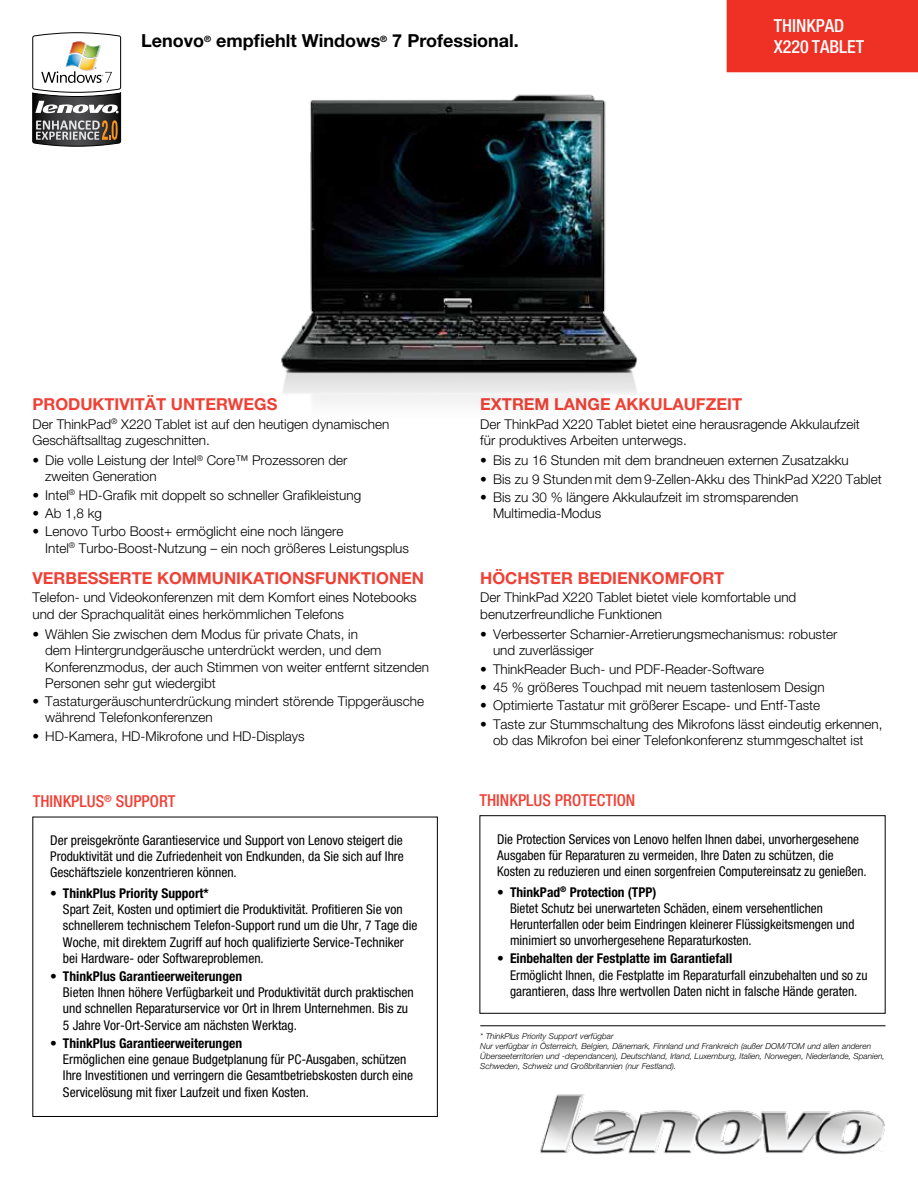
<style>
.page{position:relative;width:918px;height:1188px;background:#fff}
.page>*{position:absolute;margin:0;border:0;box-sizing:border-box;transform-origin:0 0}
.t1{font:700 18px "Helvetica Neue";color:#000}
.t2{font:500 condensed 18px/21.6px "Helvetica Neue LT Std";color:#fff}
.t3{font:700 16.5px "Helvetica Neue";color:#ef4136}
.t4{font:500 condensed 16.5px "Helvetica Neue LT Std";color:#ef4136}
.t5{font:300 13.5px/16.2px "Helvetica Neue";color:#000}
.t6{font:condensed 13.5px/16.2px "Helvetica Neue";color:#000}
.t7{font:700 condensed 13.5px "Helvetica Neue";color:#000}
.t8{font:italic 300 8.25px/9.9px "Helvetica Neue";color:#000}
.s1{font-weight:700}
</style>
<div class="page">
<img style="left:540px;top:1094px;width:346px;height:61px">
<svg style="left:32px;top:32px;width:89px;height:115px"></svg>
<div style="left:727px;top:0;width:191px;height:72px;background:#ee3124"></div>
<div style="left:480px;top:815px;width:406px;height:199px;border:1px solid #000"></div>
<div style="left:32px;top:817px;width:406px;height:300px;border:1px solid #000"></div>
<img style="left:281px;top:94px;width:357px;height:308px">
<hr style="left:480px;top:1025px;width:406px;height:1px;background:#000">
<h1 class="t1" style="left:141px;top:29px;width:379px">LENOVO<sup>®</sup> EMPFIEHLT WINDOWS<sup>®</sup> 7 PROFESSIONAL.</h1>
<h1 class="t2" style="left:774px;top:14px;width:89px">THINKPAD<br>X220 TABLET</h1>
<p class="t3" style="left:32px;top:394px;width:247px">PRODUKTIVITÄT UNTERWEGS</p>
<p class="t5" style="left:32px;top:415px;width:358px">Der ThinkPad<sup>®</sup> X220 Tablet ist auf den heutigen dynamischen<br>Geschäftsalltag zugeschnitten.</p>
<p class="t5" style="left:45px;top:452px;width:304px;text-indent:-13px">• Die volle Leistung der Intel<sup>®</sup> Core™ Prozessoren der zweiten Generation</p>
<p class="t5" style="left:32px;top:487px;width:330px">• Intel<sup>®</sup> HD-Grafik mit doppelt so schneller Grafikleistung</p>
<p class="t5" style="left:32px;top:505px;width:71px">• Ab 1,8 kg</p>
<p class="t5" style="left:45px;top:523px;width:365px;text-indent:-13px">• Lenovo Turbo Boost+ ermöglicht eine noch längere<br>Intel<sup>®</sup> Turbo-Boost-Nutzung – ein noch größeres Leistungsplus</p>
<p class="t3" style="left:32px;top:568px;width:393px">VERBESSERTE KOMMUNIKATIONSFUNKTIONEN</p>
<p class="t5" style="left:32px;top:589px;width:386px">Telefon- und Videokonferenzen mit dem Komfort eines Notebooks und der Sprachqualität eines herkömmlichen Telefons</p>
<p class="t5" style="left:45px;top:626px;width:385px;text-indent:-13px">• Wählen Sie zwischen dem Modus für private Chats, in<br>dem Hintergrundgeräusche unterdrückt werden, und dem Konferenzmodus, der auch Stimmen von weiter entfernt sitzenden Personen sehr gut wiedergibt</p>
<p class="t5" style="left:45px;top:693px;width:380px;text-indent:-13px">• Tastaturgeräuschunterdrückung mindert störende Tippgeräusche während Telefonkonferenzen</p>
<p class="t5" style="left:32px;top:727px;width:274px">• HD-Kamera, HD-Mikrofone und HD-Displays</p>
<p class="t3" style="left:480px;top:394px;width:263px">EXTREM LANGE AKKULAUFZEIT</p>
<p class="t5" style="left:480px;top:415px;width:381px">Der ThinkPad X220 Tablet bietet eine herausragende Akkulaufzeit für produktives Arbeiten unterwegs.</p>
<p class="t5" style="left:480px;top:452px;width:370px">• Bis zu 16 Stunden mit dem brandneuen externen Zusatzakku</p>
<p class="t5" style="left:480px;top:470px;width:403px">• Bis zu 9 Stunden mit dem 9-Zellen-Akku des ThinkPad X220 Tablet</p>
<p class="t5" style="left:493px;top:489px;width:307px;text-indent:-13px">• Bis zu 30 % längere Akkulaufzeit im stromsparenden<br>Multimedia‑Modus</p>
<p class="t3" style="left:480px;top:568px;width:246px">HÖCHSTER BEDIENKOMFORT</p>
<p class="t5" style="left:480px;top:589px;width:318px">Der ThinkPad X220 Tablet bietet viele komfortable und benutzerfreundliche Funktionen</p>
<p class="t5" style="left:493px;top:626px;width:346px;text-indent:-13px">• Verbesserter Scharnier-Arretierungsmechanismus: robuster und zuverlässiger</p>
<p class="t5" style="left:480px;top:660px;width:285px">• ThinkReader Buch- und PDF-Reader-Software</p>
<p class="t5" style="left:480px;top:679px;width:346px">• 45 % größeres Touchpad mit neuem tastenlosem Design</p>
<p class="t5" style="left:480px;top:697px;width:342px">• Optimierte Tastatur mit größerer Escape- und Entf-Taste</p>
<p class="t5" style="left:480px;top:715px;width:404px;text-align:center">• Taste zur Stummschaltung des Mikrofons lässt eindeutig erkennen, ob das Mikrofon bei einer Telefonkonferenz stummgeschaltet ist</p>
<p class="t4" style="left:33px;top:792px;width:17px">THINK</p>
<p class="t4" style="left:71px;top:792px;width:63px">PLUS<sup>®</sup> SUPPORT</p>
<p class="t4" style="left:480px;top:790px;width:17px">THINK</p>
<p class="t4" style="left:518px;top:790px;width:88px">PLUS PROTECTION</p>
<p class="t6" style="left:50px;top:832px;width:355px;text-align:justify">Der preisgekrönte Garantieservice und Support von Lenovo steigert die Produktivität und die Zufriedenheit von Endkunden, da Sie sich auf Ihre Geschäftsziele konzentrieren können.</p>
<p class="t7" style="left:50px;top:885px;width:160px">• ThinkPlus Priority Support*</p>
<p class="t6" style="left:63px;top:901px;width:356px">Spart Zeit, Kosten und optimiert die Produktivität. Profitieren Sie von schnellerem technischem Telefon-Support rund um die Uhr, 7 Tage die Woche, mit direktem Zugriff auf hoch qualifizierte Service-Techniker bei Hardware- oder Softwareproblemen.</p>
<p class="t7" style="left:50px;top:968px;width:193px">• ThinkPlus Garantieerweiterungen</p>
<p class="t6" style="left:63px;top:984px;width:352px">Bieten Ihnen höhere Verfügbarkeit und Produktivität durch praktischen und schnellen Reparaturservice vor Ort in Ihrem Unternehmen. Bis zu<br>5 Jahre Vor-Ort-Service am nächsten Werktag.</p>
<p class="t7" style="left:50px;top:1035px;width:193px">• ThinkPlus Garantieerweiterungen</p>
<p class="t6" style="left:63px;top:1051px;width:352px">Ermöglichen eine genaue Budgetplanung für PC-Ausgaben, schützen<br>Ihre Investitionen und verringern die Gesamtbetriebskosten durch eine<br>Servicelösung mit fixer Laufzeit und fixen Kosten.</p>
<p class="t6" style="left:497px;top:831px;width:371px">Die Protection Services von Lenovo helfen Ihnen dabei, unvorhergesehene<br>Ausgaben für Reparaturen zu vermeiden, Ihre Daten zu schützen, die<br>Kosten zu reduzieren und einen sorgenfreien Computereinsatz zu genießen.</p>
<p class="t6" style="left:510px;top:884px;width:346px;text-indent:-13px"><span class="s1">• ThinkPad</span><sup>®</sup> <span class="s1">Protection (TPP)<br></span>Bietet Schutz bei unerwarteten Schäden, einem versehentlichen Herunterfallen oder beim Eindringen kleinerer Flüssigkeitsmengen und minimiert so unvorhergesehene Reparaturkosten.</p>
<p class="t7" style="left:497px;top:951px;width:237px">• Einbehalten der Festplatte im Garantiefall</p>
<p class="t6" style="left:510px;top:967px;width:359px">Ermöglicht Ihnen, die Festplatte im Reparaturfall einzubehalten und so zu garantieren, dass Ihre wertvollen Daten nicht in falsche Hände geraten.</p>
<p class="t8" style="left:480px;top:1031px;width:406px">* ThinkPlus Priority Support verfügbar<br>Nur verfügbar in Österreich, Belgien, Dänemark, Finnland und Frankreich (außer DOM/TOM und allen anderen Überseeterritorien und -dependancen), Deutschland, Irland, Luxemburg, Italien, Norwegen, Niederlande, Spanien, Schweden, Schweiz und Großbritannien (nur Festland).</p>
</div>
